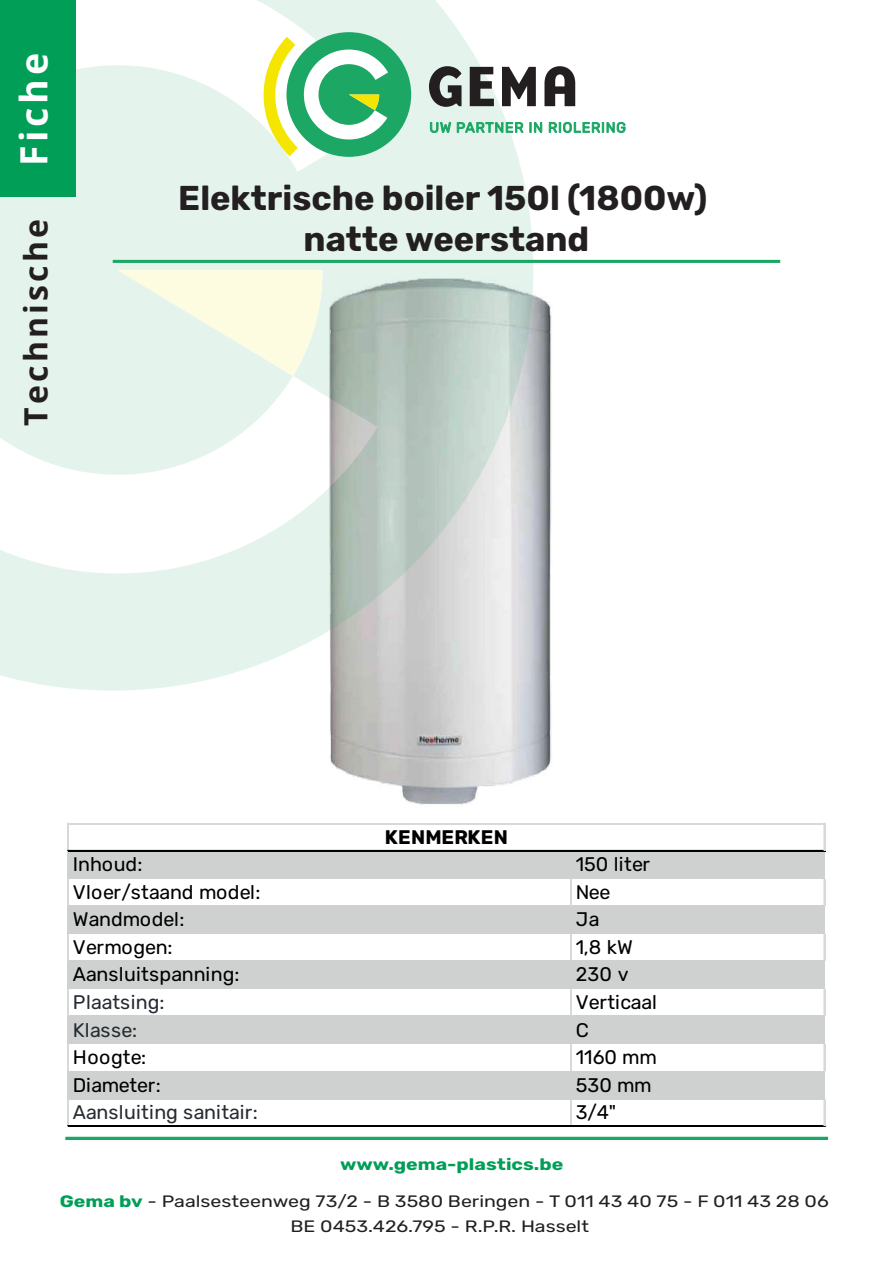
<style>
.page{position:relative;width:893px;height:1263px;background:#fff}
.page>*{position:absolute;margin:0;border:0;box-sizing:border-box;transform-origin:0 0}
.t1{font:700 37.5px "Open Sans";letter-spacing:.1em;color:#fff}
.t2{font:700 34.5px/41.4px "Rubik";color:#231f20;text-align:center}
.t3{font:700 31.95px "Open Sans";letter-spacing:.1em;color:#231f20}
.t4{font:19.65px "Rubik";color:#000001}
.t5{font:19.65px "Rubik";letter-spacing:.01em;color:#272c32}
.t6{font:700 19.65px "Rubik";letter-spacing:.01em;color:#000001}
.t7{font:19.65px "Rubik";letter-spacing:-.02em;color:#000001}
.t8{font:16.5px/25.2px "Rubik";color:#231f20;text-align:center;scale:1.19 1}
.t9{font:700 16.5px "Rubik";color:#009e57;scale:1.19 1}
.s1{font-weight:700;color:#009e57}
</style>
<div class="page">
<img style="left:295px;top:294px;width:303px;height:531px">
<svg style="left:0;top:0;width:533px;height:691px;background:#d8e3de"></svg>
<svg style="left:0;top:0;width:382px;height:573px;fill:#e4f4ec"></svg>
<svg style="left:117px;top:270px;width:205px;height:106px;background:#f1f8e6"></svg>
<svg style="left:429px;top:66px;width:197px;height:77px"></svg>
<div style="left:286px;top:32px;width:125px;height:125px;background:#1ca765;border-radius:50%"></div>
<svg style="left:255px;top:37px;width:43px;height:119px"></svg>
<svg style="left:304px;top:50px;width:84px;height:89px"></svg>
<div style="left:0;top:0;width:76px;height:197px;background:#009e57"></div>
<hr style="left:113px;top:260px;width:667px;height:3px;background:#1aa764">
<hr style="left:65px;top:1137px;width:763px;height:3px;background:#1aa764">
<div style="left:68px;top:850px;width:757px;height:29px;background:#cfd1d0"></div>
<div style="left:68px;top:905px;width:757px;height:29px;background:#cfd1d0"></div>
<div style="left:68px;top:960px;width:757px;height:29px;background:#cfd1d0"></div>
<div style="left:68px;top:1015px;width:757px;height:29px;background:#cfd1d0"></div>
<div style="left:68px;top:1071px;width:757px;height:28px;background:#cfd1d0"></div>
<svg style="left:67px;top:823px;width:2px;height:27px"></svg>
<hr style="left:68px;top:850px;width:757px;height:2px;background:#000001">
<svg style="left:824px;top:824px;width:1px;height:26px"></svg>
<svg style="left:67px;top:879px;width:2px;height:26px"></svg>
<svg style="left:570px;top:879px;width:2px;height:26px"></svg>
<svg style="left:824px;top:879px;width:1px;height:26px"></svg>
<svg style="left:67px;top:934px;width:2px;height:26px"></svg>
<svg style="left:570px;top:934px;width:2px;height:26px"></svg>
<svg style="left:824px;top:934px;width:1px;height:26px"></svg>
<svg style="left:67px;top:989px;width:2px;height:26px"></svg>
<svg style="left:570px;top:989px;width:2px;height:26px"></svg>
<svg style="left:824px;top:989px;width:1px;height:26px"></svg>
<svg style="left:67px;top:1044px;width:2px;height:27px"></svg>
<svg style="left:570px;top:1044px;width:2px;height:27px"></svg>
<svg style="left:824px;top:1044px;width:1px;height:27px"></svg>
<svg style="left:67px;top:1099px;width:2px;height:27px"></svg>
<svg style="left:570px;top:1099px;width:2px;height:26px"></svg>
<hr style="left:68px;top:1125px;width:757px;height:1px;background:#000001">
<hr style="left:68px;top:1126px;width:757px;height:1px;background:#000001">
<hr style="left:68px;top:823px;width:757px;height:1px;background:#d7d9d8">
<svg style="left:824px;top:1099px;width:3px;height:27px"></svg>
<h1 class="t1" style="left:7px;top:166px;width:115px;rotate:-90deg">Fiche</h1>
<h3 class="t3" style="left:13px;top:426px;width:208px;rotate:-90deg">Technische</h3>
<h2 class="t2" style="left:178px;top:178px;width:530px">Elektrische boiler 150l (1800w) natte weerstand</h2>
<p class="t6" style="left:385px;top:825px;width:125px">KENMERKEN</p>
<p class="t4" style="left:73px;top:853px;width:71px">Inhoud:</p>
<p class="t4" style="left:576px;top:853px;width:76px">150 liter</p>
<p class="t4" style="left:73px;top:881px;width:189px">Vloer/staand model:</p>
<p class="t4" style="left:576px;top:881px;width:36px">Nee</p>
<p class="t4" style="left:73px;top:908px;width:113px">Wandmodel:</p>
<p class="t4" style="left:576px;top:908px;width:25px">Ja</p>
<p class="t4" style="left:73px;top:936px;width:101px">Vermogen:</p>
<p class="t4" style="left:576px;top:936px;width:59px">1,8 kW</p>
<p class="t4" style="left:73px;top:963px;width:168px">Aansluitspanning:</p>
<p class="t4" style="left:576px;top:963px;width:54px">230 v</p>
<p class="t5" style="left:73px;top:991px;width:93px">Plaatsing:</p>
<p class="t4" style="left:576px;top:991px;width:82px">Verticaal</p>
<p class="t5" style="left:73px;top:1018px;width:66px">Klasse:</p>
<p class="t4" style="left:576px;top:1018px;width:15px">C</p>
<p class="t4" style="left:73px;top:1046px;width:75px">Hoogte:</p>
<p class="t4" style="left:576px;top:1046px;width:83px">1160 mm</p>
<p class="t7" style="left:73px;top:1074px;width:89px">Diameter:</p>
<p class="t4" style="left:576px;top:1074px;width:77px">530 mm</p>
<p class="t5" style="left:73px;top:1101px;width:186px">Aansluiting sanitair:</p>
<p class="t4" style="left:576px;top:1101px;width:42px">3/4"</p>
<p class="t9" style="left:340px;top:1155px;width:189px">www.gema-plastics.be</p>
<p class="t8" style="left:60px;top:1189px;width:648px"><span class="s1">Gema bv</span> - Paalsesteenweg 73/2 - B 3580 Beringen - T 011 43 40 75 - F 011 43 28 06<br>BE 0453.426.795 - R.P.R. Hasselt</p>
</div>
